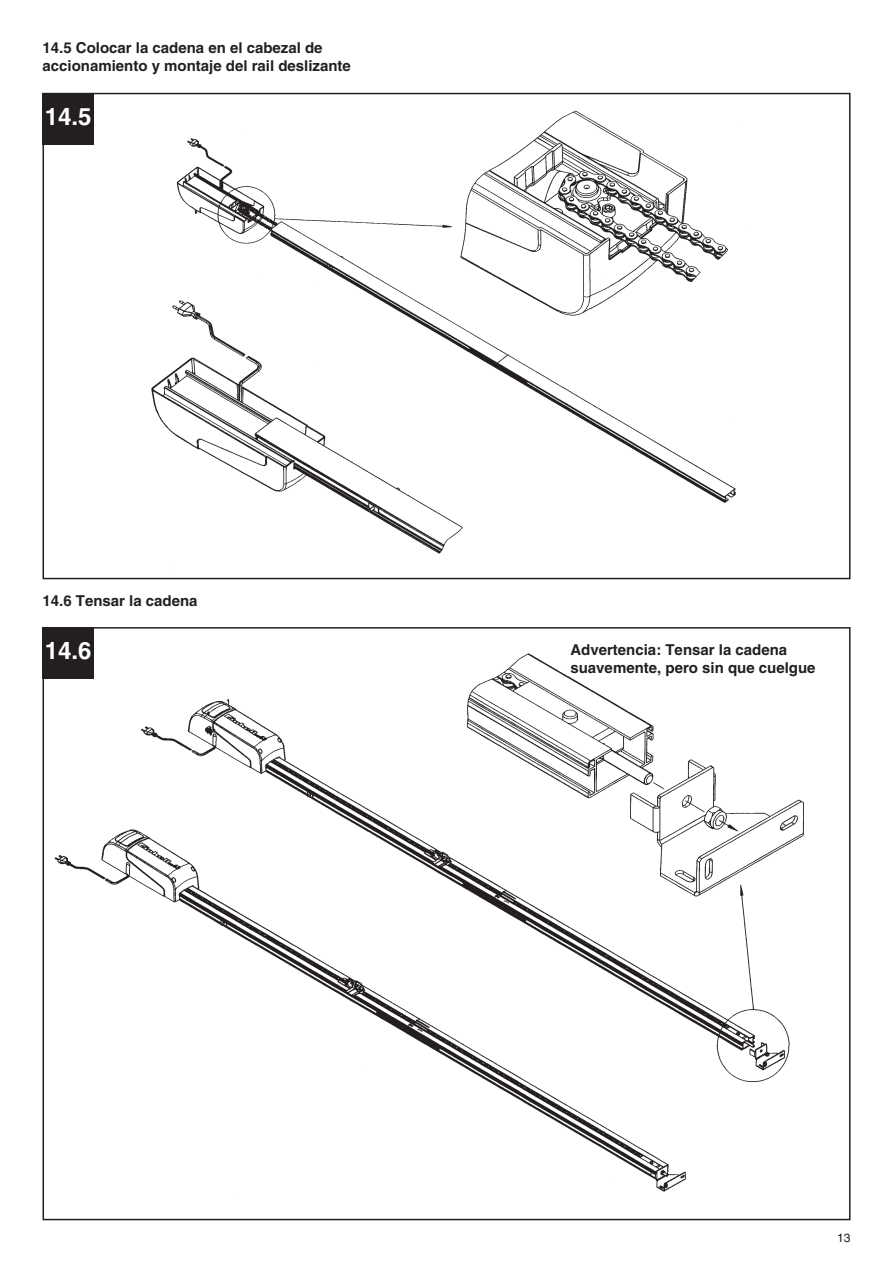
<style>
.page{position:relative;width:893px;height:1263px;background:#fff}
.page>*{position:absolute;margin:0;border:0;box-sizing:border-box;transform-origin:0 0}
.t1{font:700 24px "Helvetica";color:#fff}
.t2{font:700 15px/18px "Helvetica";color:#231f20}
.t3{font:12px "Helvetica";color:#231f20}
</style>
<div class="page">
<img style="left:151px;top:110px;width:586px;height:444px">
<div style="left:43px;top:93px;width:51px;height:51px;background:#231f20"></div>
<img style="left:54px;top:653px;width:750px;height:541px">
<div style="left:43px;top:628px;width:51px;height:51px;background:#231f20"></div>
<p class="t2" style="left:43px;top:41px;width:310px">14.5 Colocar la cadena en el cabezal de accionamiento y montaje del rail deslizante</p>
<h1 class="t1" style="left:45px;top:108px;width:48px">14.5</h1>
<p class="t2" style="left:43px;top:593px;width:157px">14.6 Tensar la cadena</p>
<h1 class="t1" style="left:45px;top:642px;width:48px">14.6</h1>
<p class="t2" style="left:570px;top:642px;width:247px">Advertencia: Tensar la cadena suavemente, pero sin que cuelgue</p>
<p class="t3" style="left:837px;top:1233px;width:15px">13</p>
</div>
